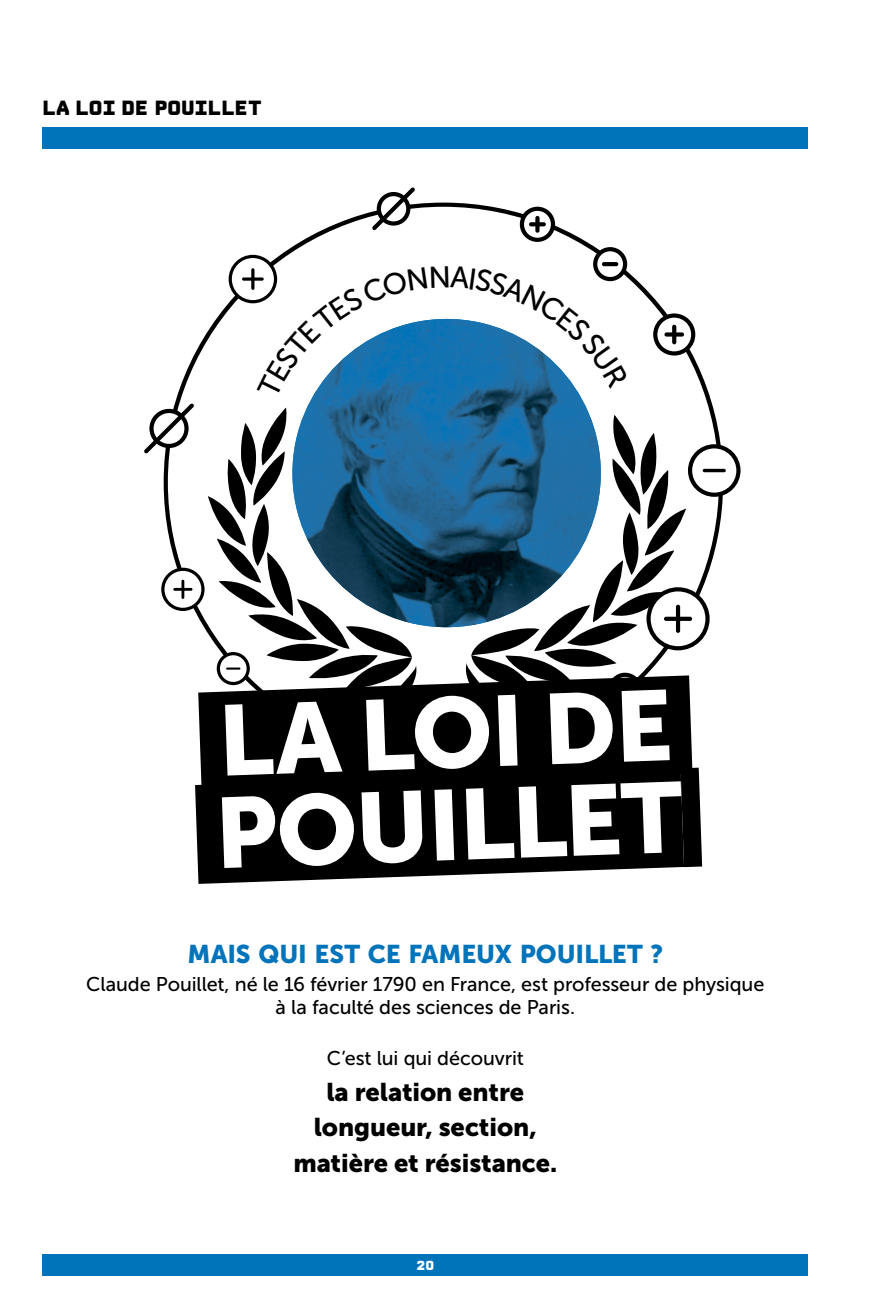
<style>
.page{position:relative;width:872px;height:1297px;background:#fff}
.page>*{position:absolute;margin:0;border:0;box-sizing:border-box;transform-origin:0 0}
.t1{font:98.85px/92.2px "Museo Sans 900";color:#fff}
.t2{font:25.5px/35.5px "Museo Sans 900";letter-spacing:-.005em;color:#000;text-align:center}
.t3{font:25.5px "Museo Sans 900";letter-spacing:-.005em;color:#0074bb}
.t4{font:900 21px "CP Mono v 07";color:#000}
.t5{font:19.8px/23.9px "Museo Sans 500";letter-spacing:-.005em;color:#000;text-align:center}
.t6{font:900 13.5px "CP Mono v 07";color:#fff}
</style>
<div class="page">
<div style="left:43px;top:128px;width:765px;height:21px;background:#0074bb"></div>
<div style="left:43px;top:1254px;width:765px;height:22px;background:#0074bb"></div>
<div style="left:195px;top:745px;width:385px;height:139px;background:#000"></div>
<div style="left:580px;top:745px;width:123px;height:126px;background:#000"></div>
<svg style="left:144px;top:187px;width:596px;height:558px"></svg>
<p class="t4" style="left:43px;top:95px;width:47px">LA LOI</p>
<p class="t4" style="left:122px;top:95px;width:47px">DE POUILL</p>
<p class="t4" style="left:235px;top:95px;width:29px">ET</p>
<h1 class="t1" style="left:210px;top:695px;width:406px;rotate:-2deg">LA LOI DE<br>POU</h1>
<h1 class="t1" style="left:426px;top:780px;width:94px;rotate:-2deg">ILLET</h1>
<p class="t3" style="left:187px;top:939px;width:477px">Mais qui est ce fameux Poui llet ?</p>
<p class="t5" style="left:86px;top:972px;width:679px">Claude Pouillet, né le 16 février 1790 en France, est professeur de physique à la faculté des sciences de Paris.</p>
<p class="t5" style="left:327px;top:1046px;width:198px">C’est lui qui découvrit</p>
<p class="t2" style="left:293px;top:1074px;width:265px">la relation entre longueur, section, matière et résistance.</p>
<p class="t6" style="left:416px;top:1257px;width:19px">20</p>
</div>
